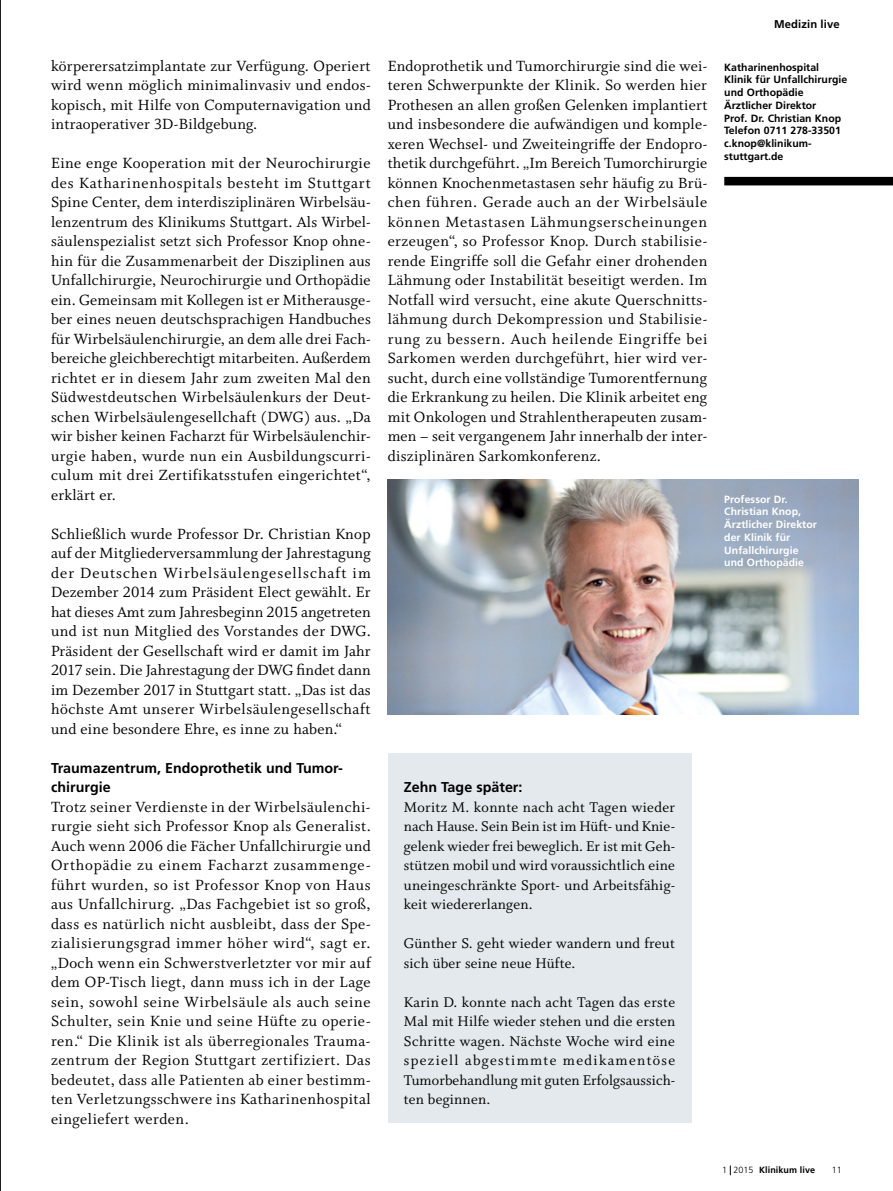
<style>
.page{position:relative;width:893px;height:1191px;background:#fff}
.page>*{position:absolute;margin:0;border:0;box-sizing:border-box;transform-origin:0 0}
.t1{font:16.5px/19.5px "Whitman Roman LF";letter-spacing:.02em;color:#000;text-align:justify}
.t2{font:15.6px/19.5px "Whitman Roman LF";letter-spacing:.015em;color:#000;text-align:justify}
.t3{font:700 14.25px/19.5px "Frutiger LT";letter-spacing:.005em;color:#000}
.t4{font:700 11.25px "Frutiger LT";letter-spacing:.01em;color:#000}
.t5{font:700 10.5px/12.8px "Frutiger LT";color:#000}
.t6{font:700 10.5px/12.8px "Frutiger LT";letter-spacing:.005em;color:#fff}
.t7{font:700 9px "Frutiger LT";letter-spacing:.005em;color:#000}
.t8{font:300 9px "Frutiger LT";color:#000}
.s1{font-weight:300}
</style>
<div class="page">
<div style="left:724px;top:177px;width:169px;height:8px;background:#000"></div>
<hr style="left:0;top:0;width:1px;height:1191px;background:#000">
<div style="left:388px;top:753px;width:303px;height:370px;background:#e3e9ec"></div>
<img style="left:388px;top:480px;width:471px;height:234px">
<p class="t1" style="left:51px;top:56px;width:321px">körperersatzimplantate zur Verfügung. Operiert wird wenn möglich minimalinvasiv und endos&shy;kopisch, mit Hilfe von Computernavigation und intraoperativer 3D-Bildgebung.</p>
<p class="t1" style="left:51px;top:154px;width:321px">Eine enge Kooperation mit der Neurochirurgie des Katharinenhospitals besteht im Stuttgart Spine Center, dem interdisziplinären Wirbelsäu&shy;lenzentrum des Klinikums Stuttgart. Als Wirbel&shy;säulenspezialist setzt sich Professor Knop ohne&shy;hin für die Zusammenarbeit der Disziplinen aus Unfallchirurgie, Neurochirurgie und Orthopädie ein. Gemeinsam mit Kollegen ist er Mitherausge&shy;ber eines neuen deutschsprachigen Handbuches für Wirbelsäulenchirurgie, an dem alle drei Fach&shy;bereiche gleichberechtigt mitarbeiten. Außerdem richtet er in diesem Jahr zum zweiten Mal den Südwestdeutschen Wirbelsäulenkurs der Deut&shy;schen Wirbelsäulengesellchaft (DWG) aus. „Da wir bisher keinen Facharzt für Wirbelsäulenchir&shy;urgie haben, wurde nun ein Ausbildungscurri&shy;culum mit drei Zertifikatsstufen eingerichtet“, erklärt er.</p>
<p class="t1" style="left:51px;top:524px;width:321px">Schließlich wurde Professor Dr. Christian Knop auf der Mitgliederversammlung der Jahrestagung der Deutschen Wirbelsäulengesellschaft im Dezember 2014 zum Präsident Elect gewählt. Er hat dieses Amt zum Jahresbeginn 2015 angetreten und ist nun Mitglied des Vorstandes der DWG.<br>Präsident der Gesellschaft wird er damit im Jahr 2017 sein. Die Jahrestagung der DWG findet dann im Dezember 2017 in Stuttgart statt. „Das ist das höchste Amt unserer Wirbelsäulengesellschaft und eine besondere Ehre, es inne zu haben.“</p>
<p class="t3" style="left:51px;top:758px;width:292px">Traumazentrum, Endoprothetik und Tumor&shy;chirurgie</p>
<p class="t1" style="left:51px;top:797px;width:321px">Trotz seiner Verdienste in der Wirbelsäulenchi&shy;rurgie sieht sich Professor Knop als Generalist.<br>Auch wenn 2006 die Fächer Unfallchirurgie und Orthopädie zu einem Facharzt zusammenge&shy;führt wurden, so ist Professor Knop von Haus aus Unfallchirurg. „Das Fachgebiet ist so groß, dass es natürlich nicht ausbleibt, dass der Spe&shy;zialisierungsgrad immer höher wird“, sagt er. „Doch wenn ein Schwerstverletzter vor mir auf dem OP-Tisch liegt, dann muss ich in der Lage sein, sowohl seine Wirbelsäule als auch seine Schulter, sein Knie und seine Hüfte zu operie&shy;ren.“ Die Klinik ist als überregionales Trauma&shy;zentrum der Region Stuttgart zertifiziert. Das bedeutet, dass alle Patienten ab einer bestimm&shy;ten Verletzungsschwere ins Katharinenhospital eingeliefert werden.</p>
<p class="t4" style="left:774px;top:17px;width:67px">Medizin live</p>
<p class="t1" style="left:388px;top:56px;width:321px">Endoprothetik und Tumorchirurgie sind die wei&shy;teren Schwerpunkte der Klinik. So werden hier Prothesen an allen großen Gelenken implantiert und insbesondere die aufwändigen und komple&shy;xeren Wechsel- und Zweiteingriffe der Endopro&shy;thetik durchgeführt. „Im Bereich Tumorchirurgie können Knochenmetastasen sehr häufig zu Brü&shy;chen führen. Gerade auch an der Wirbelsäule können Metastasen Lähmungserscheinungen erzeugen“, so Professor Knop. Durch stabilisie&shy;rende Eingriffe soll die Gefahr einer drohenden Lähmung oder Instabilität beseitigt werden. Im Notfall wird versucht, eine akute Querschnitts&shy;lähmung durch Dekompression und Stabilisie&shy;rung zu bessern. Auch heilende Eingriffe bei Sarkomen werden durchgeführt, hier wird ver&shy;sucht, durch eine vollständige Tumorentfernung die Erkrankung zu heilen. Die Klinik arbeitet eng mit Onkologen und Strahlentherapeuten zusam&shy;men – seit vergangenem Jahr innerhalb der inter&shy;disziplinären Sarkomkonferenz.</p>
<p class="t5" style="left:724px;top:61px;width:125px">Katharinenhospital<br>Klinik für Unfallchirurgie und Orthopädie<br>Ärztlicher Direktor<br>Prof. Dr. Christian Knop<br>Telefon 0711 278-33501 c.knop@klinikum&shy;stuttgart.de</p>
<p class="t6" style="left:724px;top:492px;width:94px">Professor Dr.<br>Christian Knop,<br>Ärztlicher Direktor der Klinik für<br>Unfallchirurgie und Orthopädie</p>
<p class="t3" style="left:404px;top:777px;width:120px">Zehn Tage später:</p>
<p class="t2" style="left:404px;top:797px;width:273px">Moritz M. konnte nach acht Tagen wieder nach Hause. Sein Bein ist im Hüft- und Knie&shy;gelenk wieder frei beweglich. Er ist mit Geh&shy;stützen mobil und wird voraussichtlich eine uneingeschränkte Sport- und Arbeitsfähig&shy;keit wiedererlangen.</p>
<p class="t2" style="left:404px;top:934px;width:273px">Günther S. geht wieder wandern und freut sich über seine neue Hüfte.</p>
<p class="t2" style="left:404px;top:992px;width:273px">Karin D. konnte nach acht Tagen das erste Mal mit Hilfe wieder stehen und die ersten Schritte wagen. Nächste Woche wird eine speziell abgestimmte medikamentöse Tumorbehandlung mit guten Erfolgsaussich&shy;ten beginnen.</p>
<p class="t7" style="left:722px;top:1164px;width:94px"><span class="s1">1 2015</span> Klinikum live</p>
<p class="t8" style="left:832px;top:1164px;width:12px">11</p>
</div>
